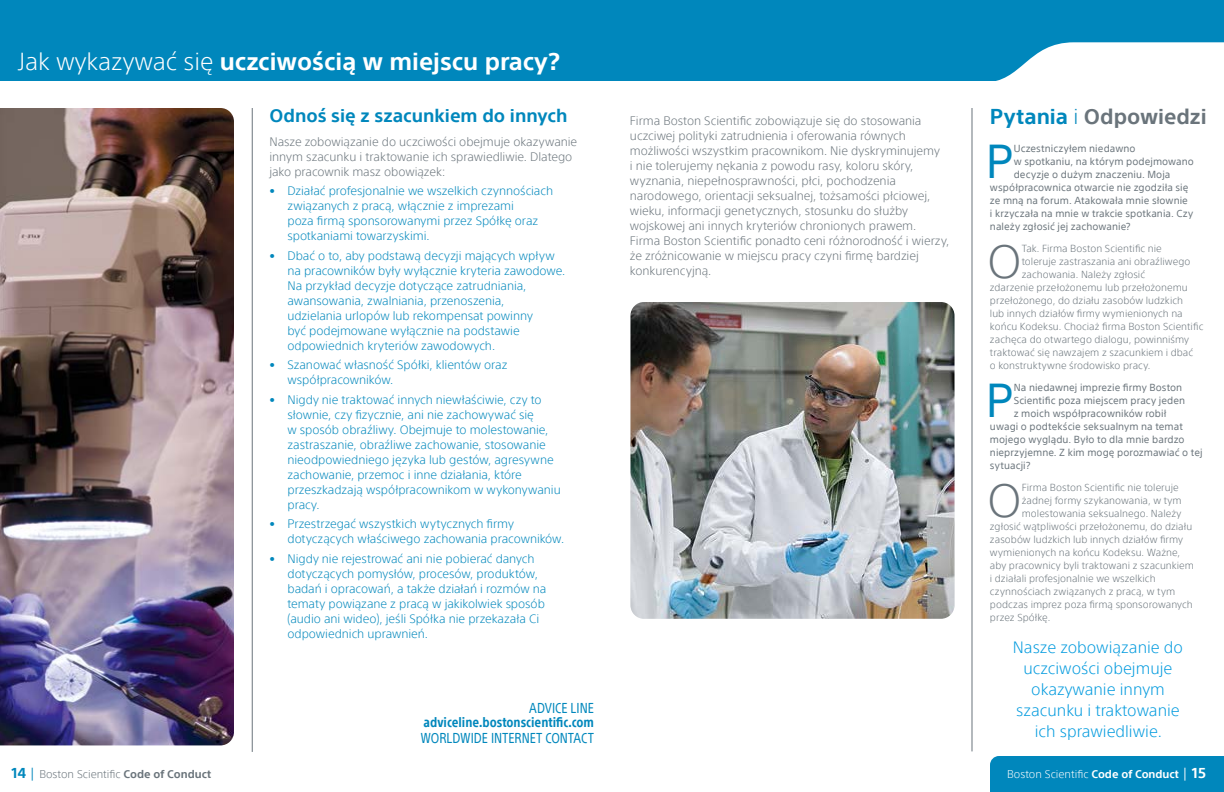
<style>
.page{position:relative;width:1224px;height:792px;background:#fff}
.page>*{position:absolute;margin:0;border:0;box-sizing:border-box;transform-origin:0 0}
.t1{font:46.4px "SST";color:#0087bc}
.t2{font:300 46.4px "SST";color:#6a747b}
.t3{font:700 24px "SST";color:#fff}
.t4{font:700 21px "SST";color:#6a747b}
.t5{font:700 18px "SST";color:#0087bc}
.t6{font:300 16px/21px "SST";color:#009ade;text-align:center}
.t7{font:condensed 14px "SST";color:#0087bc}
.t8{font:700 condensed 13.5px "SST";color:#0087bc}
.t9{font:300 12px/15px "SST";letter-spacing:-.005em;color:#0087bc}
.t10{font:300 12px/15px "SST";letter-spacing:-.005em;color:#6a747b}
.t11{font:300 11px "SST";color:#6a747b}
.t12{font:300 11px "SST";color:#fff}
.t13{font:300 10px "SST";letter-spacing:.005em;color:#6a747b}
.t14{font:10px "SST";letter-spacing:.005em;color:#6a747b}
.s1{font-weight:300}
.s2{color:#0087bc}
.s3{font-weight:300;color:#0087bc}
.s4{font-weight:700;font-size:14px;color:#0087bc}
.s5{font-weight:400;font-size:14px;color:#0087bc}
.s6{font-weight:700}
.s7{font-weight:400;font-size:14px}
.s8{font-weight:700;font-size:14px}
</style>
<div class="page">
<img style="left:0;top:108px;width:234px;height:637px">
<div style="left:0;top:0;width:1224px;height:81px;background:#0087bc"></div>
<svg style="left:996px;top:42px;width:228px;height:39px;background:#d9edf5"></svg>
<hr style="left:252px;top:108px;width:1px;height:644px;background:#6a747b">
<hr style="left:972px;top:108px;width:1px;height:643px;background:#6a747b">
<img style="left:630px;top:302px;width:324px;height:317px">
<div style="left:990px;top:756px;width:234px;height:36px;background:#0087bc"></div>
<h2 class="t3" style="left:18px;top:47px;width:543px"><span class="s1">Jak wykazywać się</span> uczciwością w miejscu pracy?</h2>
<h3 class="t5" style="left:269px;top:105px;width:299px">Odnoś się z szacunkiem do innych</h3>
<p class="t10" style="left:269px;top:134px;width:309px">Nasze zobowiązanie do uczciwości obejmuje okazywanie innym szacunku i traktowanie ich sprawiedliwie. Dlatego jako pracownik masz obowiązek:</p>
<p class="t9" style="left:287px;top:184px;width:267px;text-indent:-18px">• Działać profesjonalnie we wszelkich czynnościach związanych z pracą, włącznie z imprezami<br>poza firmą sponsorowanymi przez Spółkę oraz spotkaniami towarzyskimi.</p>
<p class="t9" style="left:287px;top:248px;width:279px;text-indent:-18px">• Dbać o to, aby podstawą decyzji mających wpływ na pracowników były wyłącznie kryteria zawodowe.<br>Na przykład decyzje dotyczące zatrudniania, awansowania, zwalniania, przenoszenia,<br>udzielania urlopów lub rekompensat powinny<br>być podejmowane wyłącznie na podstawie odpowiednich kryteriów zawodowych.</p>
<p class="t9" style="left:287px;top:358px;width:222px;text-indent:-18px">• Szanować własność Spółki, klientów oraz współpracowników.</p>
<p class="t9" style="left:287px;top:392px;width:275px;text-indent:-18px">• Nigdy nie traktować innych niewłaściwie, czy to słownie, czy fizycznie, ani nie zachowywać się<br>w sposób obraźliwy. Obejmuje to molestowanie, zastraszanie, obraźliwe zachowanie, stosowanie nieodpowiedniego języka lub gestów, agresywne zachowanie, przemoc i inne działania, które przeszkadzają współpracownikom w wykonywaniu pracy.</p>
<p class="t9" style="left:287px;top:517px;width:278px;text-indent:-18px">• Przestrzegać wszystkich wytycznych firmy dotyczących właściwego zachowania pracowników.</p>
<p class="t9" style="left:287px;top:551px;width:260px;text-indent:-18px">• Nigdy nie rejestrować ani nie pobierać danych dotyczących pomysłów, procesów, produktów, badań i opracowań, a także działań i rozmów na tematy powiązane z pracą w jakikolwiek sposób (audio ani wideo), jeśli Spółka nie przekazała Ci odpowiednich uprawnień.</p>
<p class="t7" style="left:529px;top:700px;width:66px">ADVICE LINE</p>
<p class="t8" style="left:424px;top:714px;width:172px">adviceline.bostonscientific.com</p>
<p class="t7" style="left:420px;top:730px;width:175px">WORLDWIDE INTERNET CONTACT</p>
<p class="t10" style="left:630px;top:113px;width:321px">Firma Boston Scientific zobowiązuje się do stosowania uczciwej polityki zatrudnienia i oferowania równych możliwości wszystkim pracownikom. Nie dyskryminujemy<br>i nie tolerujemy nękania z powodu rasy, koloru skóry, wyznania, niepełnosprawności, płci, pochodzenia narodowego, orientacji seksualnej, tożsamości płciowej, wieku, informacji genetycznych, stosunku do służby wojskowej ani innych kryteriów chronionych prawem.<br>Firma Boston Scientific ponadto ceni różnorodność i wierzy, że zróżnicowanie w miejscu pracy czyni firmę bardziej konkurencyjną.</p>
<h3 class="t4" style="left:990px;top:104px;width:218px"><span class="s2">Pytania</span> <span class="s3">i</span> Odpowiedzi</h3>
<h1 class="t1" style="left:986px;top:134px;width:29px">P</h1>
<p class="t14" style="left:1014px;top:143px;width:123px">Uczestniczyłem niedawno</p>
<p class="t14" style="left:1014px;top:156px;width:182px">w spotkaniu, na którym podejmowano</p>
<p class="t14" style="left:1014px;top:169px;width:158px">decyzje o dużym znaczeniu. Moja</p>
<p class="t14" style="left:990px;top:182px;width:200px">współpracownica otwarcie nie zgodziła się</p>
<p class="t14" style="left:990px;top:195px;width:199px">ze mną na forum. Atakowała mnie słownie</p>
<p class="t14" style="left:990px;top:208px;width:205px">i krzyczała na mnie w trakcie spotkania. Czy</p>
<p class="t14" style="left:990px;top:221px;width:142px">należy zgłosić jej zachowanie?</p>
<h1 class="t2" style="left:987px;top:235px;width:36px">O</h1>
<p class="t13" style="left:1022px;top:243px;width:142px">Tak. Firma Boston Scientific nie</p>
<p class="t13" style="left:1022px;top:256px;width:170px">toleruje zastraszania ani obraźliwego</p>
<p class="t13" style="left:1022px;top:269px;width:125px">zachowania. Należy zgłosić</p>
<p class="t13" style="left:990px;top:282px;width:199px">zdarzenie przełożonemu lub przełożonemu</p>
<p class="t13" style="left:990px;top:295px;width:195px">przełożonego, do działu zasobów ludzkich</p>
<p class="t13" style="left:990px;top:308px;width:194px">lub innych działów firmy wymienionych na</p>
<p class="t13" style="left:990px;top:321px;width:215px">końcu Kodeksu. Chociaż firma Boston Scientific</p>
<p class="t13" style="left:990px;top:334px;width:201px">zachęca do otwartego dialogu, powinniśmy</p>
<p class="t13" style="left:990px;top:347px;width:205px">traktować się nawzajem z szacunkiem i dbać</p>
<p class="t13" style="left:990px;top:360px;width:162px">o konstruktywne środowisko pracy.</p>
<h1 class="t1" style="left:986px;top:373px;width:29px">P</h1>
<p class="t14" style="left:1014px;top:382px;width:170px">Na niedawnej imprezie firmy Boston</p>
<p class="t14" style="left:1014px;top:395px;width:173px">Scientific poza miejscem pracy jeden</p>
<p class="t14" style="left:1014px;top:408px;width:154px">z moich współpracowników robił</p>
<p class="t14" style="left:990px;top:421px;width:194px">uwagi o podtekście seksualnym na temat</p>
<p class="t14" style="left:990px;top:434px;width:196px">mojego wyglądu. Było to dla mnie bardzo</p>
<p class="t14" style="left:990px;top:447px;width:214px">nieprzyjemne. Z kim mogę porozmawiać o tej</p>
<p class="t14" style="left:990px;top:460px;width:42px">sytuacji?</p>
<h1 class="t2" style="left:987px;top:474px;width:36px">O</h1>
<p class="t13" style="left:1022px;top:482px;width:159px">Firma Boston Scientific nie toleruje</p>
<p class="t13" style="left:1022px;top:495px;width:161px">żadnej formy szykanowania, w tym</p>
<p class="t13" style="left:1022px;top:508px;width:161px">molestowania seksualnego. Należy</p>
<p class="t13" style="left:990px;top:521px;width:204px">zgłosić wątpliwości przełożonemu, do działu</p>
<p class="t13" style="left:990px;top:534px;width:195px">zasobów ludzkich lub innych działów firmy</p>
<p class="t13" style="left:990px;top:547px;width:192px">wymienionych na końcu Kodeksu. Ważne,</p>
<p class="t13" style="left:990px;top:560px;width:206px">aby pracownicy byli traktowani z szacunkiem</p>
<p class="t13" style="left:990px;top:573px;width:167px">i działali profesjonalnie we wszelkich</p>
<p class="t13" style="left:990px;top:586px;width:187px">czynnościach związanych z pracą, w tym</p>
<p class="t13" style="left:990px;top:599px;width:204px">podczas imprez poza firmą sponsorowanych</p>
<p class="t13" style="left:990px;top:612px;width:62px">przez Spółkę.</p>
<h3 class="t6" style="left:1013px;top:637px;width:172px">Nasze zobowiązanie do uczciwości obejmuje okazywanie innym szacunku i traktowanie ich sprawiedliwie.</h3>
<p class="t11" style="left:12px;top:767px;width:201px"><span class="s4">14</span> <span class="s5">|</span> Boston Scientific <span class="s6">Code of Conduct</span></p>
<p class="t12" style="left:1007px;top:767px;width:200px">Boston Scientific <span class="s6">Code of Conduct</span> <span class="s7">|</span> <span class="s8">15</span></p>
</div>
